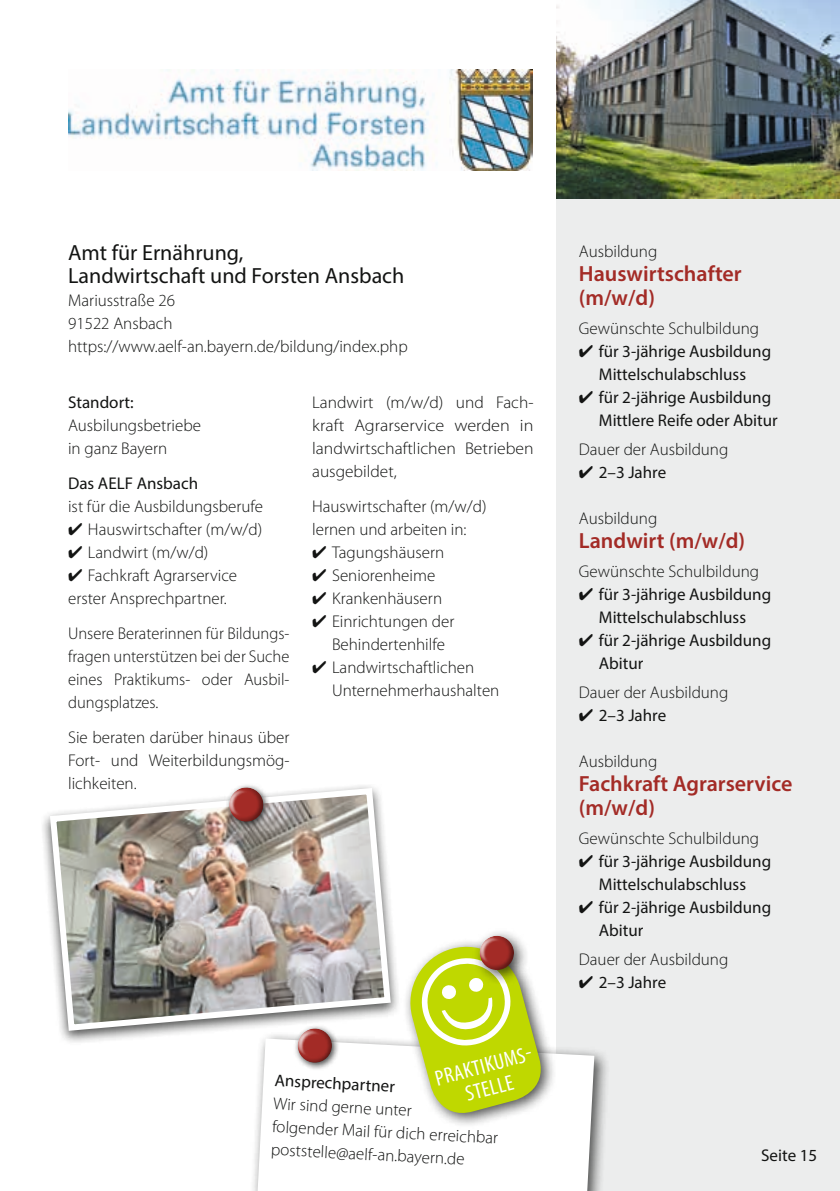
<style>
.page{position:relative;width:840px;height:1191px;background:#fff}
.page>*{position:absolute;margin:0;border:0;box-sizing:border-box;transform-origin:0 0}
.t1{font:600 22px/24px "Myriad Pro";color:#a32b26}
.t2{font:22px/23px "Myriad Pro";color:#131413}
.t3{font:condensed 22px/23px "Myriad Pro";color:#fff;text-align:center}
.t4{font:300 17px/23px "Myriad Pro";color:#131413}
.t5{font:17px/23px "Myriad Pro";color:#131413;text-align:center}
</style>
<div class="page">
<div style="left:556px;top:198px;width:283px;height:993px;background:#eceded"></div>
<img style="left:556px;top:0;width:283px;height:198px">
<img style="left:68px;top:69px;width:463px;height:101px">
<div style="left:247px;top:1030px;width:362px;height:161px;background:#131413;opacity:.75"></div>
<svg style="left:257px;top:1038px;width:337px;height:153px"></svg>
<div style="left:293px;top:1024px;width:47px;height:47px;background:#131413;opacity:.75"></div>
<div style="left:296px;top:1028px;width:29px;height:37px;background:#fff;opacity:.75"></div>
<div style="left:297px;top:1028px;width:38px;height:38px;background:#131413;opacity:.75"></div>
<div style="left:402px;top:938px;width:154px;height:190px;background:#131413;opacity:.75"></div>
<div style="left:471px;top:928px;width:58px;height:57px;background:#131413;opacity:.75"></div>
<svg style="left:404px;top:934px;width:143px;height:186px"></svg>
<div style="left:40px;top:783px;width:361px;height:262px;background:#131413;opacity:.75"></div>
<img style="left:47px;top:784px;width:347px;height:250px">
<div style="left:225px;top:783px;width:46px;height:46px;background:#131413;opacity:.75"></div>
<svg style="left:223px;top:783px;width:48px;height:45px"></svg>
<p class="t2" style="left:68px;top:241px;width:337px">Amt für Ernährung,<br>Landwirtschaft und Forsten Ansbach</p>
<p class="t4" style="left:68px;top:289px;width:341px">Mariusstraße 26<br>91522 Ansbach https://www.aelf-an.bayern.de/bildung/index.php</p>
<p class="t5" style="left:68px;top:391px;width:67px">Standort:</p>
<p class="t4" style="left:68px;top:414px;width:134px">Ausbilungsbetriebe in ganz Bayern</p>
<p class="t5" style="left:68px;top:472px;width:131px">Das AELF Ansbach</p>
<p class="t4" style="left:68px;top:495px;width:196px">ist für die Ausbildungsberufe</p>
<p class="t4" style="left:68px;top:518px;width:196px">✔ Hauswirtschafter (m/w/d)</p>
<p class="t4" style="left:68px;top:541px;width:142px">✔ Landwirt (m/w/d)</p>
<p class="t4" style="left:68px;top:564px;width:170px">✔ Fachkraft Agrarservice erster Ansprechpartner.</p>
<p class="t4" style="left:68px;top:622px;width:223px;text-align:justify">Unsere Beraterinnen für Bildungs&shy;fragen unterstützen bei der Suche eines Praktikums- oder Ausbil&shy;dungsplatzes.</p>
<p class="t4" style="left:68px;top:726px;width:223px;text-align:justify">Sie beraten darüber hinaus über Fort- und Weiterbildungsmög&shy;lichkeiten.</p>
<p class="t4" style="left:312px;top:391px;width:223px;text-align:justify">Landwirt (m/w/d) und Fach&shy;kraft Agrarservice werden in landwirtschaftlichen Betrieben ausgebildet,</p>
<p class="t4" style="left:312px;top:495px;width:176px">Hauswirtschafter (m/w/d) lernen und arbeiten in:</p>
<p class="t4" style="left:312px;top:541px;width:134px">✔ Tagungshäusern</p>
<p class="t4" style="left:312px;top:564px;width:125px">✔ Seniorenheime</p>
<p class="t4" style="left:312px;top:587px;width:131px">✔ Krankenhäusern</p>
<p class="t4" style="left:332px;top:610px;width:124px;text-indent:-20px">✔ Einrichtungen der<br>Behindertenhilfe</p>
<p class="t4" style="left:332px;top:656px;width:169px;text-indent:-20px">✔ Landwirtschaftlichen<br>Unternehmerhaushalten</p>
<p class="t3" style="left:432px;top:1067px;width:105px;rotate:-15deg">PRAKTIKUMS-<br>STELLE</p>
<p class="t5" style="left:275px;top:1068px;width:122px;rotate:3deg">Ansprechpartner</p>
<p class="t4" style="left:274px;top:1092px;width:227px;rotate:3deg">Wir sind gerne unter<br>folgender Mail für dich erreichbar poststelle@aelf-an.bayern.de</p>
<p class="t4" style="left:578px;top:240px;width:80px">Ausbildung</p>
<p class="t1" style="left:578px;top:261px;width:164px">Hauswirtschafter (m/w/d)</p>
<p class="t4" style="left:578px;top:317px;width:182px">Gewünschte Schulbildung</p>
<p class="t5" style="left:578px;top:339px;width:194px">✔ für 3-jährige Ausbildung<br>Mittelschulabschluss</p>
<p class="t5" style="left:598px;top:385px;width:180px;text-align:left;text-indent:-20px">✔ für 2-jährige Ausbildung<br>Mittlere Reife oder Abitur</p>
<p class="t4" style="left:578px;top:438px;width:151px">Dauer der Ausbildung</p>
<p class="t5" style="left:578px;top:460px;width:89px">✔ 2–3 Jahre</p>
<p class="t4" style="left:578px;top:507px;width:80px">Ausbildung</p>
<p class="t1" style="left:578px;top:528px;width:168px">Landwirt (m/w/d)</p>
<p class="t4" style="left:578px;top:560px;width:182px">Gewünschte Schulbildung</p>
<p class="t5" style="left:578px;top:582px;width:194px">✔ für 3-jährige Ausbildung<br>Mittelschulabschluss</p>
<p class="t5" style="left:598px;top:628px;width:174px;text-align:left;text-indent:-20px">✔ für 2-jährige Ausbildung<br>Abitur</p>
<p class="t4" style="left:578px;top:681px;width:151px">Dauer der Ausbildung</p>
<p class="t5" style="left:578px;top:703px;width:89px">✔ 2–3 Jahre</p>
<p class="t4" style="left:578px;top:750px;width:80px">Ausbildung</p>
<p class="t1" style="left:578px;top:771px;width:215px">Fachkraft Agrarservice (m/w/d)</p>
<p class="t4" style="left:578px;top:827px;width:182px">Gewünschte Schulbildung</p>
<p class="t5" style="left:578px;top:849px;width:194px">✔ für 3-jährige Ausbildung<br>Mittelschulabschluss</p>
<p class="t5" style="left:598px;top:895px;width:174px;text-align:left;text-indent:-20px">✔ für 2-jährige Ausbildung<br>Abitur</p>
<p class="t4" style="left:578px;top:948px;width:151px">Dauer der Ausbildung</p>
<p class="t5" style="left:578px;top:970px;width:89px">✔ 2–3 Jahre</p>
<p class="t5" style="left:760px;top:1143px;width:58px">Seite 15</p>
</div>
